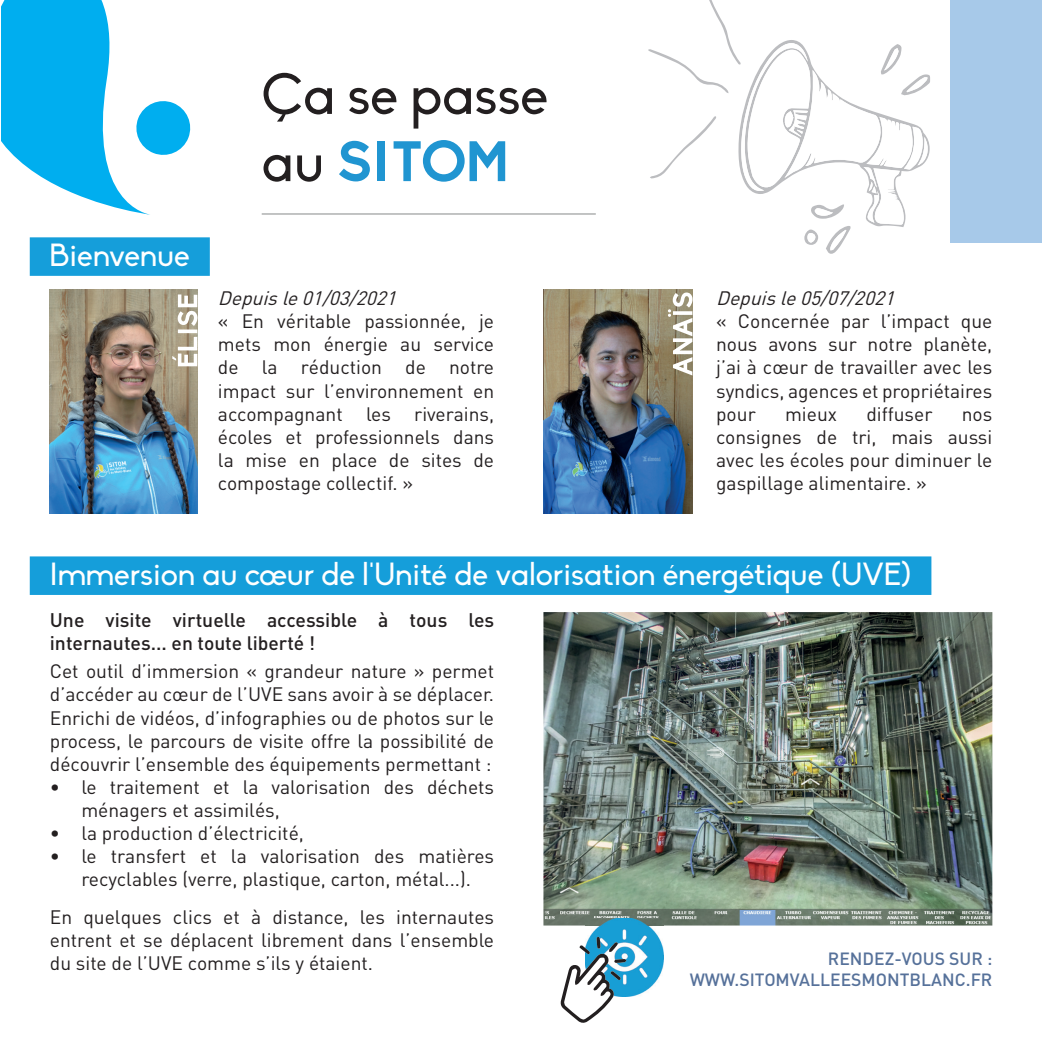
<style>
.page{position:relative;width:1042px;height:1042px;background:#fff}
.page>*{position:absolute;margin:0;border:0;box-sizing:border-box;transform-origin:0 0}
.t1{font:56px/67.2px "Biko";color:#231f20}
.t2{font:31.5px "Biko";color:#fff}
.t3{font:500 19.43px "DIN";color:#231f20}
.t4{font:19.25px/23.1px "DIN";color:#231f20;text-align:justify}
.t5{font:italic 19.25px "DIN";color:#231f20}
.t6{font:500 17.5px/21px "DIN";color:#56719a;text-align:right}
.s1{font-weight:700;color:#2095d1}
.s2{font-weight:500;font-size:19.43px}
.s3{font-weight:500}
</style>
<div class="page">
<hr style="left:262px;top:213px;width:334px;height:2px;background:#babcbc">
<div style="left:30px;top:556px;width:901px;height:39px;background:#159eda"></div>
<img style="left:50px;top:289px;width:147px;height:224px">
<svg style="left:172px;top:294px;width:25px;height:72px"></svg>
<img style="left:543px;top:289px;width:149px;height:224px">
<svg style="left:668px;top:292px;width:24px;height:83px"></svg>
<div style="left:30px;top:237px;width:180px;height:39px;background:#159eda"></div>
<img style="left:543px;top:612px;width:449px;height:313px">
<img style="left:585px;top:918px;width:78px;height:78px">
<svg style="left:560px;top:936px;width:66px;height:87px"></svg>
<svg style="left:648px;top:0;width:282px;height:254px"></svg>
<div style="left:950px;top:0;width:92px;height:242px;background:#a7c9e9"></div>
<svg style="left:1px;top:0;width:190px;height:215px"></svg>
<h2 class="t2" style="left:50px;top:237px;width:142px">Bienvenue</h2>
<h1 class="t1" style="left:262px;top:62px;width:288px">Ça se passe au <span class="s1">SITOM</span></h1>
<p class="t5" style="left:218px;top:286px;width:186px">Depuisle01/03/2021</p>
<p class="t4" style="left:218px;top:309px;width:278px">« En véritable passionnée, je mets mon énergie au service de la réduction de notre impact sur l’environnement en accompagnant les riverains, écoles et professionnels dans la mise en place de sites de compostage collectif. »</p>
<p class="t5" style="left:716px;top:286px;width:186px">Depuisle05/07/2021</p>
<p class="t4" style="left:716px;top:309px;width:278px">« Concernée par l’impact que nous avons sur notre planète, j’ai à cœur de travailler avec les syndics, agences et propriétaires pour</p>
<p class="t4" style="left:785px;top:402px;width:54px">mieux</p>
<p class="t4" style="left:866px;top:402px;width:68px">diffuser</p>
<p class="t4" style="left:716px;top:402px;width:278px;text-indent:246px">nos consignes de tri, mais aussi avec les écoles pour diminuer le gaspillage alimentaire. »</p>
<h2 class="t2" style="left:50px;top:556px;width:863px">Immersion au cœur de l'Unité de valorisation énergétique (UVE)</h2>
<p class="t3" style="left:50px;top:607px;width:446px">Une visite virtuelle accessible à tous les</p>
<p class="t4" style="left:50px;top:629px;width:446px;line-height:28px"><span class="s2">internautes...</span> <span class="s3">en toute liberté !<br></span>Cet outil d’immersion « grandeur nature » permet</p>
<p class="t4" style="left:50px;top:682px;width:446px">d’accéder au cœur de l’UVE sans avoir à se déplacer.<br>Enrichi de vidéos, d’infographies ou de photos sur le process, le parcours de visite offre la possibilité de découvrir l’ensemble des équipements permettant :</p>
<p class="t4" style="left:81px;top:775px;width:414px;text-indent:-31px">• le traitement et la valorisation des déchets ménagers et assimilés,</p>
<p class="t4" style="left:50px;top:821px;width:256px">• la production d’électricité,</p>
<p class="t4" style="left:50px;top:844px;width:446px;text-align:center">• le transfert et la valorisation des matières recyclables (verre, plastique, carton, métal...).</p>
<p class="t4" style="left:50px;top:905px;width:446px">En quelques clics et à distance, les internautes entrent et se déplacent librement dans l’ensemble du site de l’UVE comme s’ils y étaient.</p>
<p class="t6" style="left:690px;top:948px;width:304px">RENDEZ-VOUS SUR :<br>WWW.SITOMVALLEESMONTBLANC.FR</p>
</div>
